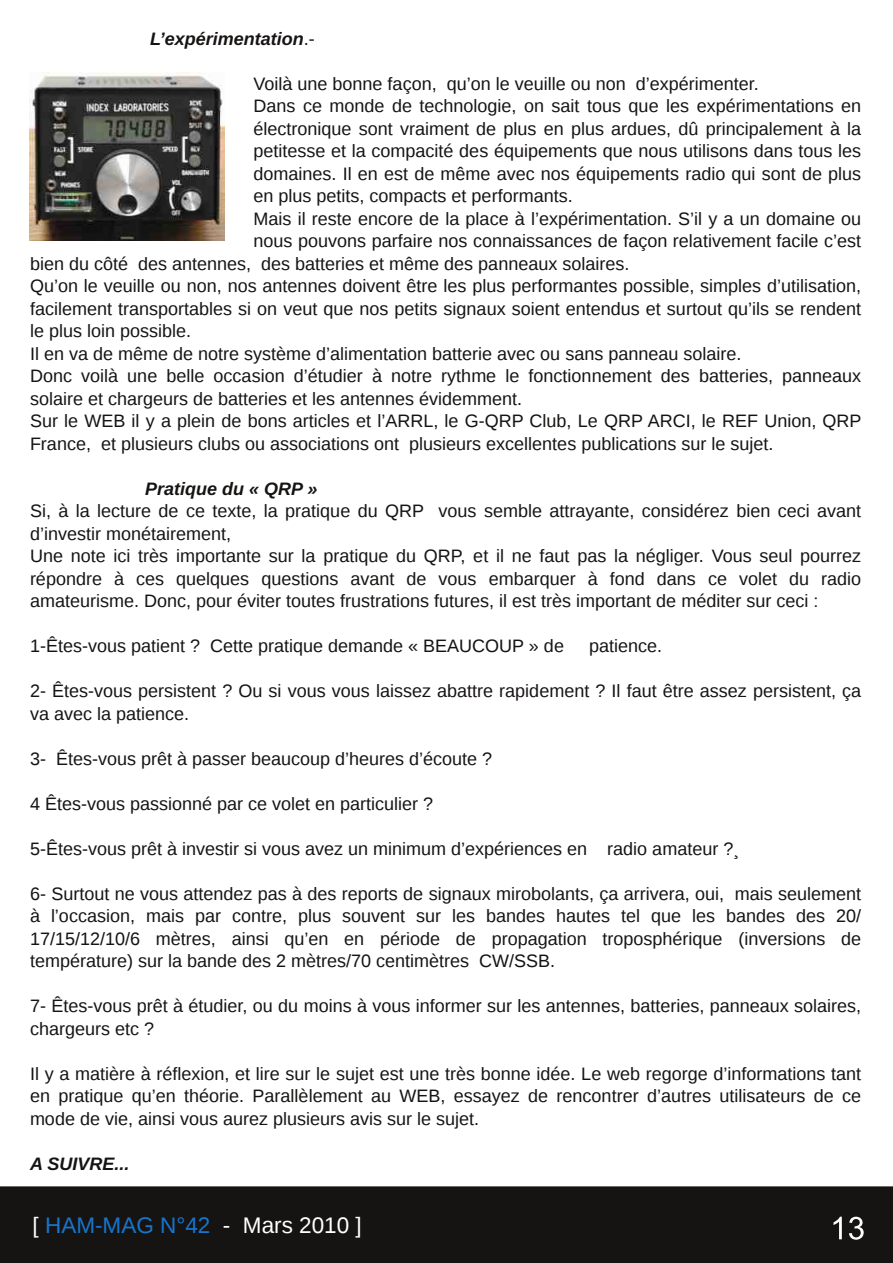
<style>
.page{position:relative;width:893px;height:1263px;background:#fff}
.page>*{position:absolute;margin:0;border:0;box-sizing:border-box;transform-origin:0 0}
.t1{font:22.5px "Liberation Sans";color:#fff}
.t2{font:18px/22.5px "Liberation Sans";color:#161413}
.t3{font:italic 700 18px "Liberation Sans";color:#161413}
.s1{font-weight:400;font-style:normal}
.s2{color:#1775cd}
</style>
<div class="page">
<div style="left:0;top:1187px;width:892px;height:75px;background:#161413"></div>
<div style="left:0;top:1186px;width:893px;height:77px;border:2px solid #161413"></div>
<svg style="left:833px;top:1217px;width:9px;height:22px"></svg>
<svg style="left:849px;top:1217px;width:15px;height:23px"></svg>
<img style="left:29px;top:72px;width:195px;height:168px">
<p class="t3" style="left:150px;top:28px;width:166px">L’expérimentation<span class="s1">.-</span></p>
<p class="t2" style="left:254px;top:72px;width:507px">Voilà une bonne façon, qu’on le veuille ou non d’expérimenter.</p>
<p class="t2" style="left:254px;top:95px;width:609px">Dans ce monde de technologie, on sait tous que les expérimentations en</p>
<p class="t2" style="left:254px;top:117px;width:609px">électronique sont vraiment de plus en plus ardues, dû principalement à la</p>
<p class="t2" style="left:254px;top:140px;width:609px">petitesse et la compacité des équipements que nous utilisons dans tous les</p>
<p class="t2" style="left:254px;top:162px;width:609px">domaines. Il en est de même avec nos équipements radio qui sont de plus</p>
<p class="t2" style="left:254px;top:185px;width:321px">en plus petits, compacts et performants.</p>
<p class="t2" style="left:254px;top:207px;width:609px">Mais il reste encore de la place à l’expérimentation. S’il y a un domaine ou</p>
<p class="t2" style="left:254px;top:230px;width:609px">nous pouvons parfaire nos connaissances de façon relativement facile c’est</p>
<p class="t2" style="left:30px;top:252px;width:601px">bien du côté des antennes, des batteries et même des panneaux solaires.</p>
<p class="t2" style="left:30px;top:275px;width:833px">Qu’on le veuille ou non, nos antennes doivent être les plus performantes possible, simples d’utilisation,</p>
<p class="t2" style="left:30px;top:297px;width:833px">facilement transportables si on veut que nos petits signaux soient entendus et surtout qu’ils se rendent</p>
<p class="t2" style="left:30px;top:320px;width:163px">le plus loin possible.</p>
<p class="t2" style="left:30px;top:342px;width:713px">Il en va de même de notre système d’alimentation batterie avec ou sans panneau solaire.</p>
<p class="t2" style="left:30px;top:365px;width:833px">Donc voilà une belle occasion d’étudier à notre rythme le fonctionnement des batteries, panneaux</p>
<p class="t2" style="left:30px;top:387px;width:494px">solaire et chargeurs de batteries et les antennes évidemment.</p>
<p class="t2" style="left:30px;top:410px;width:833px">Sur le WEB il y a plein de bons articles et l’ARRL, le G-QRP Club, Le QRP ARCI, le REF Union, QRP</p>
<p class="t2" style="left:30px;top:432px;width:745px">France, et plusieurs clubs ou associations ont plusieurs excellentes publications sur le sujet.</p>
<p class="t3" style="left:145px;top:478px;width:174px">Pratique du « QRP »</p>
<p class="t2" style="left:30px;top:500px;width:833px">Si, à la lecture de ce texte, la pratique du QRP vous semble attrayante, considérez bien ceci avant d’investir monétairement,<br>Une note ici très importante sur la pratique du QRP, et il ne faut pas la négliger. Vous seul pourrez répondre à ces quelques questions avant de vous embarquer à fond dans ce volet du radio amateurisme. Donc, pour éviter toutes frustrations futures, il est très important de méditer sur ceci :</p>
<p class="t2" style="left:30px;top:635px;width:535px">1-Êtes-vous patient ? Cette pratique demande « BEAUCOUP » de</p>
<p class="t2" style="left:589px;top:635px;width:75px">patience.</p>
<p class="t2" style="left:30px;top:680px;width:833px">2- Êtes-vous persistent ? Ou si vous vous laissez abattre rapidement ? Il faut être assez persistent, ça va avec la patience.</p>
<p class="t2" style="left:30px;top:747px;width:464px">3- Êtes-vous prêt à passer beaucoup d’heures d’écoute ?</p>
<p class="t2" style="left:30px;top:792px;width:405px">4 Êtes-vous passionné par ce volet en particulier ?</p>
<p class="t2" style="left:30px;top:837px;width:711px">5-Êtes-vous prêt à investir si vous avez un minimum d’expériences en radio amateur ?¸</p>
<p class="t2" style="left:30px;top:882px;width:833px;text-align:justify">6- Surtout ne vous attendez pas à des reports de signaux mirobolants, ça arrivera, oui, mais seulement à l’occasion, mais par contre, plus souvent sur les bandes hautes tel que les bandes des 20/ 17/15/12/10/6 mètres, ainsi qu’en en période de propagation troposphérique (inversions de température) sur la bande des 2 mètres/70 centimètres CW/SSB.</p>
<p class="t2" style="left:30px;top:995px;width:833px">7- Êtes-vous prêt à étudier, ou du moins à vous informer sur les antennes, batteries, panneaux solaires, chargeurs etc ?</p>
<p class="t2" style="left:30px;top:1062px;width:833px;text-align:justify">Il y a matière à réflexion, et lire sur le sujet est une très bonne idée. Le web regorge d’informations tant en pratique qu’en théorie. Parallèlement au WEB, essayez de rencontrer d’autres utilisateurs de ce mode de vie, ainsi vous aurez plusieurs avis sur le sujet.</p>
<p class="t3" style="left:30px;top:1153px;width:101px">A SUIVRE...</p>
<p class="t1" style="left:33px;top:1212px;width:331px">[ <span class="s2">HAM-MAG N°42</span> - Mars 2010 ]</p>
</div>
